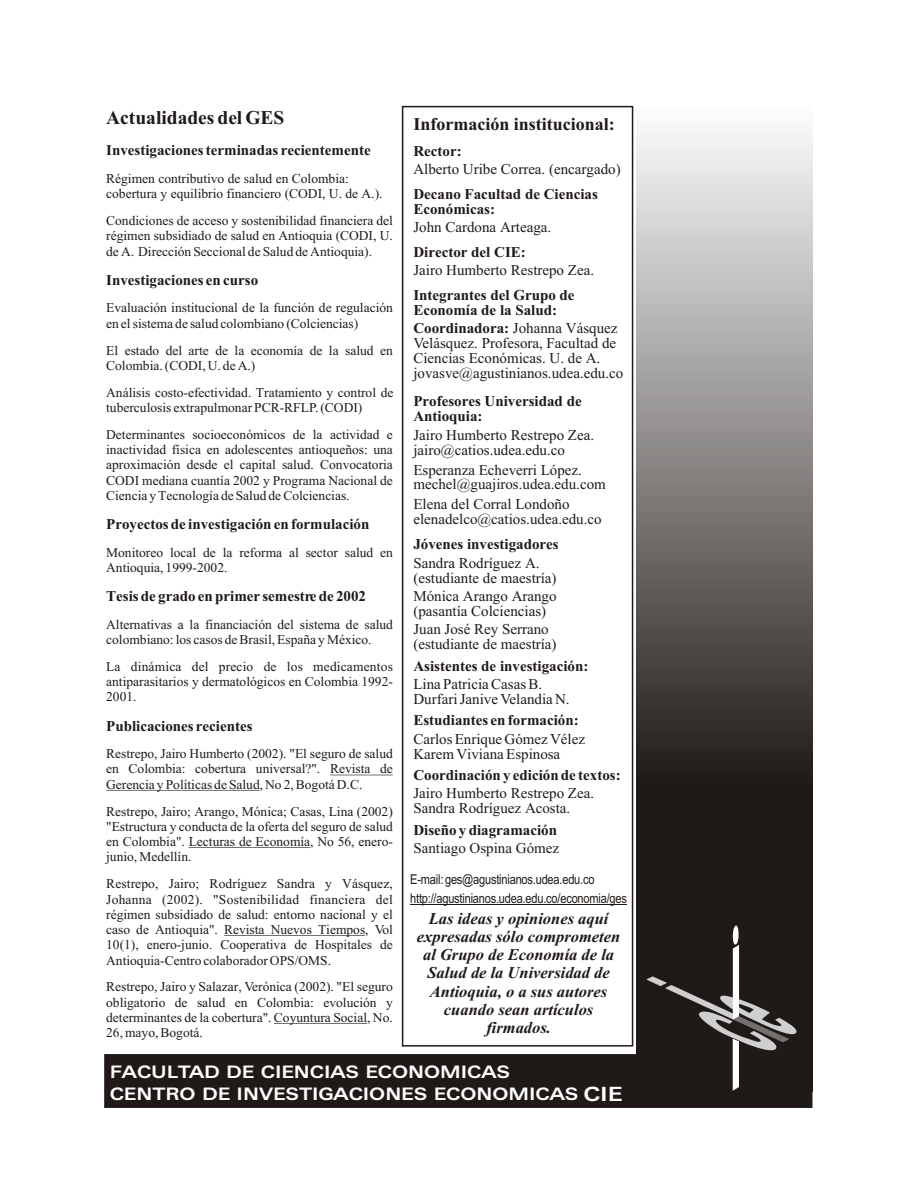
<style>
.page{position:relative;width:918px;height:1188px;background:#fff}
.page>*{position:absolute;margin:0;border:0;box-sizing:border-box;transform-origin:0 0}
.t1{font:19.65px "Zurich Bd Ex BT";color:#fff}
.t2{font:700 19.5px "Times New Roman";color:#1f1a17}
.t3{font:700 18px "Times New Roman";color:#1f1a17}
.t4{font:17.25px/21.9px "Zurich Bd Ex BT";color:#fff}
.t5{font:italic 700 16.5px/18.3px "Times New Roman";color:#1f1a17;text-align:center}
.t6{font:15px/15px "Times New Roman";color:#1f1a17}
.t7{font:700 15px/15px "Times New Roman";color:#1f1a17}
.t8{font:13.5px/15.3px "Times New Roman";color:#1f1a17;text-align:justify}
.t9{font:13.5px/18.3px "Arial Narrow";letter-spacing:-.015em;color:#1f1a17}
.s1{font-weight:700}
</style>
<div class="page">
<div style="left:402px;top:106px;width:231px;height:941px;border:2px solid #1f1a17"></div>
<svg style="left:637px;top:130px;width:175px;height:924px;background:#757270"></svg>
<div style="left:105px;top:1054px;width:707px;height:54px;background:#1f1a17;border:1px solid #1f1a17"></div>
<hr style="left:330px;top:775px;width:63px;height:1px;background:#1f1a17">
<hr style="left:106px;top:790px;width:154px;height:1px;background:#1f1a17">
<hr style="left:189px;top:847px;width:121px;height:1px;background:#1f1a17">
<hr style="left:224px;top:935px;width:141px;height:1px;background:#1f1a17">
<hr style="left:274px;top:1023px;width:93px;height:1px;background:#1f1a17">
<hr style="left:410px;top:904px;width:217px;height:1px;background:#1f1a17">
<svg style="left:646px;top:925px;width:153px;height:166px"></svg>
<h2 class="t2" style="left:106px;top:111px;width:180px">Actualidades del GES</h2>
<p class="t7" style="left:106px;top:144px;width:266px">Investigaciones terminadas recientemente</p>
<p class="t8" style="left:106px;top:172px;width:278px">Régimen contributivo de salud en Colombia: cobertura y equilibrio financiero (CODI, U. de A.).</p>
<p class="t8" style="left:106px;top:214px;width:288px">Condiciones de acceso y sostenibilidad financiera del régimen subsidiado de salud en Antioquia (CODI, U. de A. Dirección Seccional de Salud de Antioquia).</p>
<p class="t7" style="left:106px;top:274px;width:153px">Investigaciones en curso</p>
<p class="t8" style="left:106px;top:301px;width:288px">Evaluación institucional de la función de regulación en el sistema de salud colombiano (Colciencias)</p>
<p class="t8" style="left:106px;top:344px;width:288px">El estado del arte de la economía de la salud en<br>Colombia. (CODI, U. de A.)</p>
<p class="t8" style="left:106px;top:386px;width:289px">Análisis costo-efectividad. Tratamiento y control de tuberculosis extrapulmonar PCR-RFLP. (CODI)</p>
<p class="t8" style="left:106px;top:428px;width:288px">Determinantes socioeconómicos de la actividad e inactividad física en adolescentes antioqueños: una aproximación desde el capital salud. Convocatoria CODI mediana cuantía 2002 y Programa Nacional de Ciencia y Tecnología de Salud de Colciencias.</p>
<p class="t7" style="left:106px;top:518px;width:265px">Proyectos de investigación en formulación</p>
<p class="t8" style="left:106px;top:546px;width:288px">Monitoreo local de la reforma al sector salud en<br>Antioquia, 1999-2002.</p>
<p class="t7" style="left:106px;top:590px;width:261px">Tesis de grado en primer semestre de 2002</p>
<p class="t8" style="left:106px;top:618px;width:288px">Alternativas a la financiación del sistema de salud colombiano: los casos de Brasil, España y México.</p>
<p class="t8" style="left:106px;top:660px;width:288px">La dinámica del precio de los medicamentos antiparasitarios y dermatológicos en Colombia 1992- 2001.</p>
<p class="t7" style="left:106px;top:720px;width:148px">Publicaciones recientes</p>
<p class="t8" style="left:106px;top:747px;width:288px">Restrepo, Jairo Humberto (2002). "El seguro de salud en Colombia: cobertura universal?". Revista de Gerencia y Políticas de Salud, No 2, Bogotá D.C.</p>
<p class="t8" style="left:106px;top:805px;width:288px">Restrepo, Jairo; Arango, Mónica; Casas, Lina (2002) "Estructura y conducta de la oferta del seguro de salud en Colombia". Lecturas de Economía, No 56, enero&shy;junio, Medellín.</p>
<p class="t8" style="left:106px;top:877px;width:288px">Restrepo, Jairo; Rodríguez Sandra y Vásquez, Johanna (2002). "Sostenibilidad financiera del régimen subsidiado de salud: entorno nacional y el caso de Antioquia". Revista Nuevos Tiempos, Vol 10(1), enero-junio. Cooperativa de Hospitales de Antioquia-Centro colaborador OPS/OMS.</p>
<p class="t8" style="left:106px;top:981px;width:288px">Restrepo, Jairo y Salazar, Verónica (2002). "El seguro obligatorio de salud en Colombia: evolución y determinantes de la cobertura". Coyuntura Social, No.<br>26, mayo, Bogotá.</p>
<h3 class="t3" style="left:413px;top:117px;width:203px">Información institucional:</h3>
<p class="t7" style="left:413px;top:145px;width:50px">Rector:</p>
<p class="t6" style="left:413px;top:163px;width:209px">Alberto Uribe Correa. (encargado)</p>
<p class="t7" style="left:413px;top:188px;width:186px">Decano Facultad de Ciencias<br>Económicas:</p>
<p class="t6" style="left:413px;top:221px;width:139px">John Cardona Arteaga.</p>
<p class="t7" style="left:413px;top:246px;width:114px">Director del CIE:</p>
<p class="t6" style="left:413px;top:264px;width:182px">Jairo Humberto Restrepo Zea.</p>
<p class="t7" style="left:413px;top:289px;width:163px">Integrantes del Grupo de<br>Economía de la Salud:</p>
<p class="t6" style="left:413px;top:322px;width:211px"><span class="s1">Coordinadora:</span> Johanna Vásquez Velásquez. Profesora, Facultad de Ciencias Económicas. U. de A. jovasve@agustinianos.udea.edu.co</p>
<p class="t7" style="left:413px;top:395px;width:170px">Profesores Universidad de<br>Antioquia:</p>
<p class="t6" style="left:413px;top:429px;width:182px">Jairo Humberto Restrepo Zea. jairo@catios.udea.edu.co</p>
<p class="t6" style="left:413px;top:463px;width:194px">Esperanza Echeverri López. mechel@guajiros.udea.edu.com</p>
<p class="t6" style="left:413px;top:498px;width:190px">Elena del Corral Londoño elenadelco@catios.udea.edu.co</p>
<p class="t7" style="left:413px;top:538px;width:147px">Jóvenes investigadores</p>
<p class="t6" style="left:413px;top:556px;width:145px">Sandra Rodríguez A. (estudiante de maestría)</p>
<p class="t6" style="left:413px;top:590px;width:145px">Mónica Arango Arango (pasantía Colciencias)</p>
<p class="t6" style="left:413px;top:623px;width:145px">Juan José Rey Serrano (estudiante de maestría)</p>
<p class="t7" style="left:413px;top:660px;width:176px">Asistentes de investigación:</p>
<p class="t6" style="left:413px;top:678px;width:158px">Lina Patricia Casas B.<br>Durfari Janive Velandia N.</p>
<p class="t7" style="left:413px;top:714px;width:167px">Estudiantes en formación:</p>
<p class="t6" style="left:413px;top:733px;width:173px">Carlos Enrique Gómez Vélez<br>Karem Viviana Espinosa</p>
<p class="t7" style="left:413px;top:769px;width:209px">Coordinación y edición de textos:</p>
<p class="t6" style="left:413px;top:787px;width:182px">Jairo Humberto Restrepo Zea.<br>Sandra Rodríguez Acosta.</p>
<p class="t7" style="left:413px;top:824px;width:145px">Diseño y diagramación</p>
<p class="t6" style="left:413px;top:842px;width:147px">Santiago Ospina Gómez</p>
<p class="t9" style="left:410px;top:872px;width:218px">E-mail: ges@agustinianos.udea.edu.co http://agustinianos.udea.edu.co/economia/ges</p>
<p class="t5" style="left:417px;top:911px;width:205px">Las ideas y opiniones aquí expresadas sólo comprometen al Grupo de Economía de la<br>Salud de la Universidad de<br>Antioquia, o a sus autores cuando sean artículos firmados.</p>
<p class="t4" style="left:110px;top:1063px;width:470px">FACULTAD DE CIENCIAS ECONOMICAS<br>CENTRO DE INVESTIGACIONES ECONOMICAS</p>
<h1 class="t1" style="left:583px;top:1086px;width:41px">CIE</h1>
</div>
